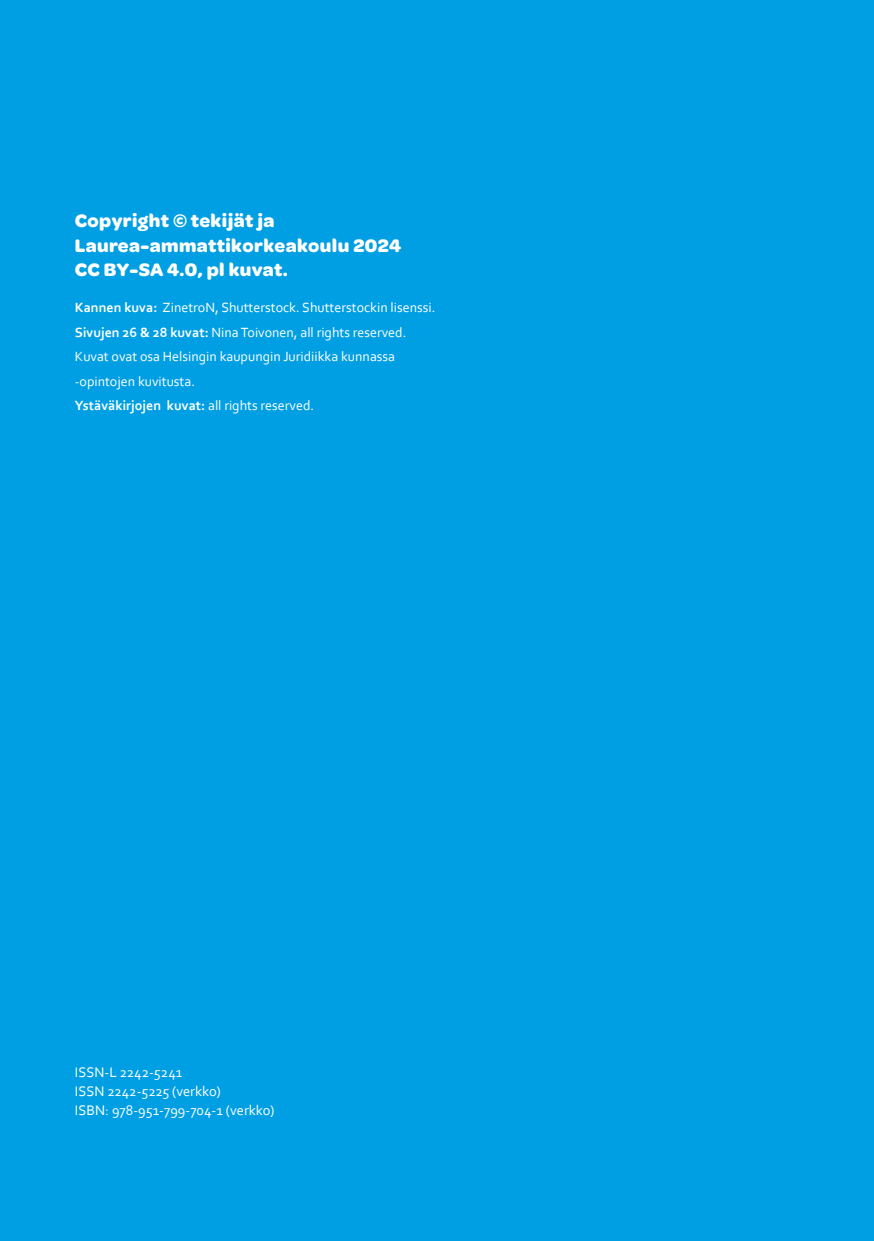
<style>
.page{position:relative;width:874px;height:1241px;background:#fff}
.page>*{position:absolute;margin:0;border:0;box-sizing:border-box;transform-origin:0 0}
.leipis{font:700 19.25px "Omnes";letter-spacing:.02em;color:#fff}
.leipis-2{font:14.53px "Corbel";color:#fff}
.leipis-3{font:14px/24.5px "Corbel";color:#fff}
.leipis-4{font:700 14px "Corbel";color:#fff}
.s1{font-weight:700}
.s2{font-weight:400}
</style>
<div class="page">
<div style="left:0;top:0;width:873px;height:1240px;background:#009fe3"></div>
<p class="leipis" style="left:75px;top:207px;width:201px">Copyright © tekijät ja</p>
<p class="leipis" style="left:75px;top:232px;width:328px">Laurea-ammattikorkeakoulu 2024</p>
<p class="leipis" style="left:75px;top:256px;width:214px">CC BY-SA 4.0, pl kuvat.</p>
<p class="leipis-3" style="left:75px;top:295px;width:362px"><span class="s1">Kannen kuva:</span> ZinetroN, Shutterstock. Shutterstockin lisenssi.</p>
<p class="leipis-3" style="left:75px;top:319px;width:333px"><span class="s1">Sivujen 26 &amp; 28 kuvat:</span> Nina Toivonen, all rights reserved.</p>
<p class="leipis-3" style="left:75px;top:344px;width:321px">Kuvat ovat osa Helsingin kaupungin Juridiikka kunnassa -opintojen kuvitusta.</p>
<p class="leipis-4" style="left:75px;top:397px;width:241px">Ystäväkirjojen kuvat: <span class="s2">all rights reserved.</span></p>
<p class="leipis-2" style="left:75px;top:1063px;width:109px">ISSN-L 2242-5241</p>
<p class="leipis-2" style="left:75px;top:1082px;width:147px">ISSN 2242-5225 (verkko)</p>
<p class="leipis-2" style="left:75px;top:1101px;width:201px">ISBN: 978-951-799-704-1 (verkko)</p>
</div>
